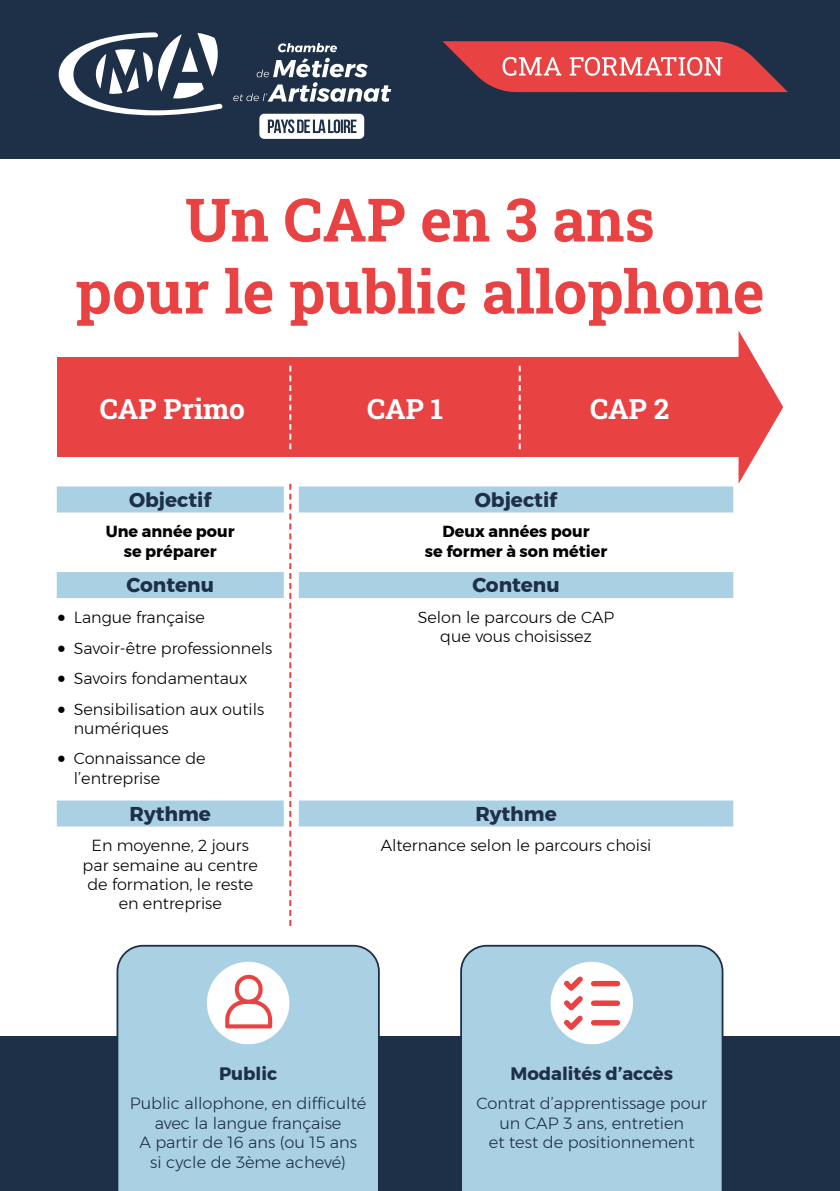
<style>
.page{position:relative;width:840px;height:1191px;background:#fff}
.page>*{position:absolute;margin:0;border:0;box-sizing:border-box;transform-origin:0 0}
.t1{font:60px/72px "Roboto Slab";color:#e84242;text-align:center}
.t2{font:28px "Roboto Slab";color:#fff}
.t3{font:700 20px "Montserrat";color:#1e2f48}
.t4{font:700 18px "Montserrat";color:#1e2f48}
.t5{font:300 16.2px/19.4px "Montserrat";color:#1e2f48;text-align:center}
.t6{font:300 16px/19.2px "Montserrat";color:#000;text-align:center}
.t7{font:700 16px/19.2px "Montserrat";color:#000;text-align:center}
.s1{font-family:"Minion Pro";font-weight:400;font-size:24px}
</style>
<div class="page">
<div style="left:0;top:1036px;width:839px;height:155px;background:#1e2f48"></div>
<div style="left:0;top:0;width:839px;height:158px;background:#1e2f48"></div>
<svg style="left:259px;top:114px;width:105px;height:25px"></svg>
<svg style="left:59px;top:32px;width:163px;height:83px"></svg>
<svg style="left:278px;top:43px;width:59px;height:9px"></svg>
<svg style="left:233px;top:58px;width:158px;height:44px"></svg>
<svg style="left:442px;top:41px;width:345px;height:51px;background:#c94d51"></svg>
<div style="left:57px;top:357px;width:687px;height:100px;background:#e84242"></div>
<svg style="left:738px;top:330px;width:44px;height:154px"></svg>
<svg style="left:289px;top:366px;width:2px;height:83px"></svg>
<svg style="left:518px;top:366px;width:2px;height:83px"></svg>
<div style="left:57px;top:486px;width:226px;height:26px;background:#aad0e4"></div>
<div style="left:298px;top:486px;width:434px;height:26px;background:#aad0e4"></div>
<div style="left:298px;top:572px;width:434px;height:26px;background:#aad0e4"></div>
<div style="left:298px;top:800px;width:434px;height:26px;background:#aad0e4"></div>
<div style="left:57px;top:572px;width:226px;height:26px;background:#aad0e4"></div>
<div style="left:57px;top:800px;width:226px;height:26px;background:#aad0e4"></div>
<svg style="left:289px;top:484px;width:2px;height:442px"></svg>
<div style="left:116px;top:945px;width:263px;height:246px;background:#aad0e4"></div>
<div style="left:460px;top:945px;width:263px;height:246px;background:#aad0e4"></div>
<div style="left:207px;top:961px;width:82px;height:83px;background:#fff;border-radius:50%"></div>
<svg style="left:225px;top:974px;width:47px;height:54px"></svg>
<div style="left:550px;top:961px;width:82px;height:83px;background:#fff;border-radius:50%"></div>
<svg style="left:591px;top:1000px;width:28px;height:6px"></svg>
<svg style="left:591px;top:1020px;width:29px;height:5px"></svg>
<svg style="left:591px;top:981px;width:29px;height:5px"></svg>
<svg style="left:564px;top:976px;width:18px;height:54px"></svg>
<h1 class="t1" style="left:75px;top:182px;width:690px">Un CAP en 3 ans<br>pour le public allophone</h1>
<h2 class="t2" style="left:100px;top:390px;width:147px">CAP Primo</h2>
<h2 class="t2" style="left:367px;top:390px;width:78px">CAP 1</h2>
<h2 class="t2" style="left:590px;top:390px;width:81px">CAP 2</h2>
<p class="t3" style="left:129px;top:483px;width:84px">Objectif</p>
<p class="t7" style="left:106px;top:522px;width:130px">Une année pour se préparer</p>
<p class="t3" style="left:126px;top:569px;width:89px">Contenu</p>
<p class="t6" style="left:57px;top:607px;width:149px"><span class="s1">•</span> Langue française</p>
<p class="t6" style="left:57px;top:638px;width:217px"><span class="s1">•</span> Savoir-être professionnels</p>
<p class="t6" style="left:57px;top:668px;width:192px"><span class="s1">•</span> Savoirs fondamentaux</p>
<p class="t6" style="left:74px;top:699px;width:192px;text-align:left;text-indent:-17px"><span class="s1">•</span> Sensibilisation aux outils numériques</p>
<p class="t6" style="left:74px;top:749px;width:133px;text-align:left;text-indent:-17px"><span class="s1">•</span> Connaissance de l’entreprise</p>
<p class="t3" style="left:129px;top:797px;width:83px">Rythme</p>
<p class="t6" style="left:83px;top:836px;width:177px">En moyenne, 2 jours par semaine au centre de formation, le reste en entreprise</p>
<p class="t3" style="left:474px;top:483px;width:84px">Objectif</p>
<p class="t7" style="left:424px;top:522px;width:184px">Deux années pour<br>se former à son métier</p>
<p class="t3" style="left:472px;top:569px;width:89px">Contenu</p>
<p class="t6" style="left:417px;top:607px;width:198px">Selon le parcours de CAP que vous choisissez</p>
<p class="t3" style="left:475px;top:797px;width:83px">Rythme</p>
<p class="t6" style="left:380px;top:836px;width:272px">Alternance selon le parcours choisi</p>
<p class="t4" style="left:219px;top:1059px;width:60px">Public</p>
<p class="t5" style="left:130px;top:1093px;width:238px">Public allophone, en difficulté avec la langue française<br>A partir de 16 ans (ou 15 ans<br>si cycle de 3ème achevé)</p>
<p class="t4" style="left:510px;top:1059px;width:164px">Modalités d’accès</p>
<p class="t5" style="left:476px;top:1093px;width:232px">Contrat d’apprentissage pour un CAP 3 ans, entretien<br>et test de positionnement</p>
</div>
